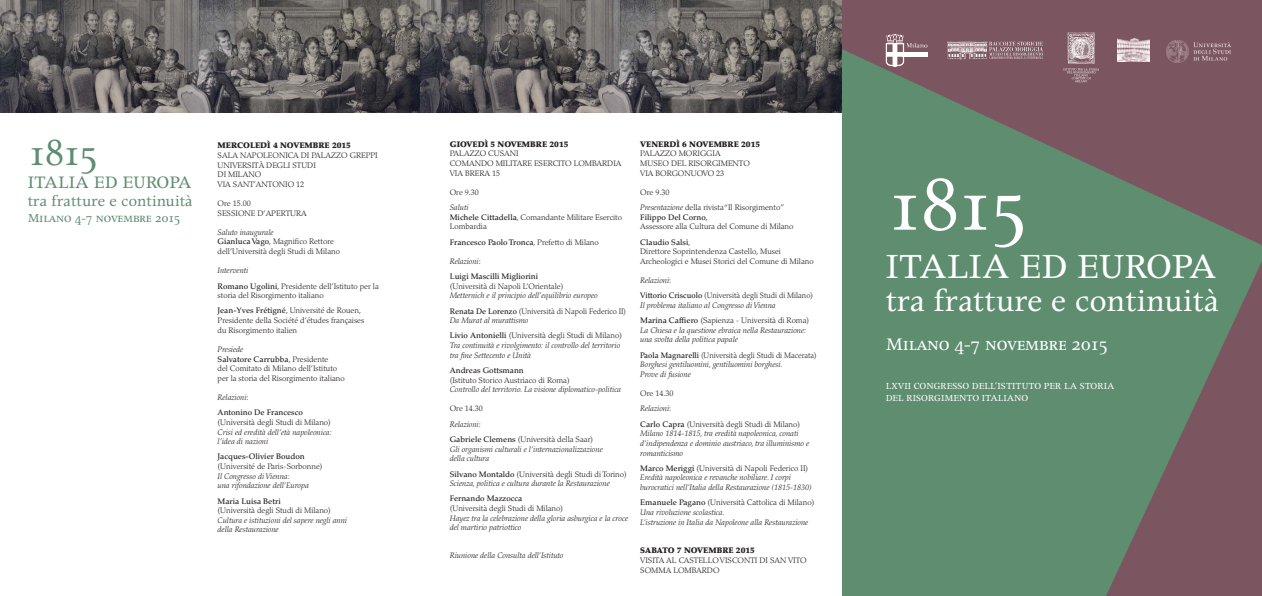
<style>
.page{position:relative;width:1262px;height:596px;background:#fff}
.page>*{position:absolute;margin:0;border:0;box-sizing:border-box;transform-origin:0 0}
.t1{font:80px "Apollo MT SC";color:#fff}
.t2{font:40px "Apollo MT SC";color:#fff}
.t3{font:39.6px "Apollo MT SC";color:#5e8d70}
.t4{font:35px "Apollo";color:#fff}
.t5{font:20px "Apollo MT SC";letter-spacing:-.02em;color:#fff}
.t6{font:19.8px "Apollo MT SC";color:#5e8d70}
.t7{font:17.3px "Apollo";color:#5e8d70}
.t8{font:13.7px "Apollo MT SC";letter-spacing:-.02em;color:#5e8d70}
.t9{font:10.5px/12.6px "Apollo MT SC";color:#fff}
.t10{font:300 8px/9.6px "Palatino";color:#231f20}
.t11{font:italic 300 8px/9.6px "Palatino";color:#231f20}
.t12{font:500 8px/15.3px "Palatino";color:#231f20}
.t13{font:900 8px "Palatino";color:#231f20}
.s1{font-style:italic}
.s2{font-weight:500}
.s3{font-weight:300;font-style:italic}
.s4{font-weight:300}
.s5{font-weight:500;font-style:normal}
.s6{font-style:normal}
</style>
<div class="page">
<div style="left:841px;top:0;width:420px;height:595px;background:#7b555f"></div>
<svg style="left:841px;top:49px;width:420px;height:546px;fill:#5e8d70"></svg>
<svg style="left:947px;top:42px;width:96px;height:17px"></svg>
<svg style="left:885px;top:34px;width:42px;height:33px"></svg>
<div style="left:1117px;top:39px;width:46px;height:23px;background:#7b555f"></div>
<img style="left:1117px;top:39px;width:32px;height:22px">
<div style="left:1166px;top:40px;width:68px;height:36px;background:#7b555f"></div>
<img style="left:1166px;top:40px;width:64px;height:23px">
<img style="left:1062px;top:32px;width:37px;height:51px">
<img style="left:0;top:0;width:841px;height:112px">
<h3 class="t3" style="left:28px;top:139px;width:72px">1815</h3>
<h3 class="t6" style="left:28px;top:175px;width:165px">ITALIA ED EUROPA</h3>
<h3 class="t7" style="left:28px;top:194px;width:166px">tra fratture e continuità</h3>
<h3 class="t8" style="left:28px;top:213px;width:154px">Milano 4-7 novembre 2015</h3>
<p class="t13" style="left:217px;top:142px;width:135px">MERCOLEDÌ 4 NOVEMBRE 2015</p>
<p class="t10" style="left:217px;top:151px;width:162px">SALA NAPOLEONICA DI PALAZZO GREPPI<br>UNIVERSITÀ DEGLI STUDI<br>DI MILANO<br>VIA SANT’ANTONIO 12</p>
<p class="t10" style="left:217px;top:199px;width:91px">Ore 15.00<br>SESSIONE D’APERTURA</p>
<p class="t10" style="left:217px;top:228px;width:124px"><span class="s1">Saluto inaugurale<br></span><span class="s2">Gianluca Vago</span>, Magnifico Rettore dell’Università degli Studi di Milano</p>
<p class="t10" style="left:217px;top:264px;width:163px;line-height:15.3px"><span class="s1">Interventi<br></span><span class="s2">Romano Ugolini</span>, Presidente dell’Istituto per la</p>
<p class="t10" style="left:217px;top:288px;width:145px;line-height:15.3px">storia del Risorgimento italiano<br><span class="s2">Jean-Yves Frétigné</span>, Université de Rouen,</p>
<p class="t10" style="left:217px;top:316px;width:148px">Presidente della Société d’études françaises du Risorgimento italien</p>
<p class="t10" style="left:217px;top:345px;width:129px"><span class="s1">Presiede<br></span><span class="s2">Salvatore Carrubba</span>, Presidente<br>del Comitato di Milano dell’Istituto per la storia del Risorgimento italiano</p>
<p class="t12" style="left:217px;top:390px;width:87px"><span class="s3">Relazioni</span><span class="s4">:<br></span>Antonino De Francesco</p>
<p class="t10" style="left:217px;top:418px;width:115px">(Università degli Studi di Milano)</p>
<p class="t11" style="left:217px;top:427px;width:116px">Crisi ed eredità dell’età napoleonica: l’idea di nazioni</p>
<p class="t12" style="left:217px;top:449px;width:89px">Jacques-Olivier Boudon</p>
<p class="t10" style="left:217px;top:462px;width:106px">(Université de Paris-Sorbonne)</p>
<p class="t11" style="left:217px;top:471px;width:93px">Il Congresso di Vienna:<br>una rifondazione dell’Europa</p>
<p class="t12" style="left:217px;top:493px;width:65px">Maria Luisa Betri</p>
<p class="t10" style="left:217px;top:506px;width:115px">(Università degli Studi di Milano)</p>
<p class="t11" style="left:217px;top:516px;width:131px">Cultura e istituzioni del sapere negli anni della Restaurazione</p>
<p class="t13" style="left:450px;top:141px;width:120px">GIOVEDÌ 5 NOVEMBRE 2015</p>
<p class="t10" style="left:450px;top:150px;width:173px">PALAZZO CUSANI<br>COMANDO MILITARE ESERCITO LOMBARDIA<br>VIA BRERA 15</p>
<p class="t10" style="left:450px;top:188px;width:31px">Ore 9.30</p>
<p class="t10" style="left:450px;top:203px;width:174px"><span class="s1">Saluti<br></span><span class="s2">Michele Cittadella</span>, Comandante Militare Esercito<br>Lombardia</p>
<p class="t12" style="left:450px;top:235px;width:150px">Francesco Paolo Tronca<span class="s4">, Prefetto di Milano</span></p>
<p class="t12" style="left:450px;top:254px;width:90px"><span class="s3">Relazioni</span><span class="s4">:<br></span>Luigi Mascilli Migliorini</p>
<p class="t10" style="left:450px;top:282px;width:115px">(Università di Napoli L’Orientale)</p>
<p class="t11" style="left:450px;top:288px;width:178px;line-height:15.3px">Metternich e il principio dell’equilibrio europeo<br><span class="s5">Renata De Lorenzo</span> <span class="s6">(Università di Napoli Federico II)</span></p>
<p class="t10" style="left:450px;top:313px;width:174px;line-height:15.3px"><span class="s1">Da Murat al murattismo<br></span><span class="s2">Livio Antonielli</span> (Università degli Studi di Milano)</p>
<p class="t11" style="left:450px;top:341px;width:172px">Tra continuità e rivolgimento: il controllo del territorio tra fine Settecento e Unità</p>
<p class="t12" style="left:450px;top:363px;width:75px">Andreas Gottsmann</p>
<p class="t10" style="left:450px;top:376px;width:121px">(Istituto Storico Austriaco di Roma)</p>
<p class="t11" style="left:450px;top:385px;width:173px">Controllo del territorio. La visione diplomatico-politica</p>
<p class="t10" style="left:450px;top:401px;width:145px;line-height:15.3px">Ore 14.30<br><span class="s1">Relazioni</span>:<br><span class="s2">Gabriele Clemens</span> (Università della Saar)</p>
<p class="t11" style="left:450px;top:444px;width:154px">Gli organismi culturali e l’internazionalizzazione della cultura</p>
<p class="t11" style="left:450px;top:469px;width:178px"><span class="s5">Silvano Montaldo</span> <span class="s6">(Università degli Studi di Torino)<br></span>Scienza, politica e cultura durante la Restaurazione</p>
<p class="t12" style="left:450px;top:491px;width:74px">Fernando Mazzocca</p>
<p class="t10" style="left:450px;top:504px;width:115px">(Università degli Studi di Milano)</p>
<p class="t11" style="left:450px;top:513px;width:180px">Hayez tra la celebrazione della gloria asburgica e la croce del martirio patriottico</p>
<p class="t11" style="left:450px;top:550px;width:115px">Riunione della Consulta dell’Istituto</p>
<p class="t13" style="left:640px;top:141px;width:121px">VENERDÌ 6 NOVEMBRE 2015</p>
<p class="t10" style="left:640px;top:150px;width:111px">PALAZZO MORIGGIA<br>MUSEO DEL RISORGIMENTO<br>VIA BORGONUOVO 23</p>
<p class="t10" style="left:640px;top:185px;width:145px;line-height:15.3px">Ore 9.30<br><span class="s1">Presentazione</span> della rivista “Il Risorgimento”</p>
<p class="t10" style="left:640px;top:213px;width:155px"><span class="s2">Filippo Del Corno</span>,<br>Assessore alla Cultura del Comune di Milano</p>
<p class="t10" style="left:640px;top:238px;width:175px"><span class="s2">Claudio Salsi</span>,<br>Direttore Soprintendenza Castello, Musei<br>Archeologici e Musei Storici del Comune di Milano</p>
<p class="t10" style="left:640px;top:273px;width:174px;line-height:15.3px"><span class="s1">Relazioni</span>:<br><span class="s2">Vittorio Criscuolo</span> (Università degli Studi di Milano)</p>
<p class="t11" style="left:640px;top:298px;width:170px;line-height:15.3px">Il problema italiano al Congresso di Vienna<br><span class="s5">Marina Caffiero</span> <span class="s6">(Sapienza - Università di Roma)</span></p>
<p class="t11" style="left:640px;top:326px;width:167px">La Chiesa e la questione ebraica nella Restaurazione: una svolta della politica papale</p>
<p class="t11" style="left:640px;top:351px;width:178px"><span class="s5">Paola Magnarelli</span> <span class="s6">(Università degli Studi di Macerata)<br></span>Borghesi gentiluomini, gentiluomini borghesi.<br>Prove di fusione</p>
<p class="t10" style="left:640px;top:386px;width:161px;line-height:15.3px">Ore 14.30<br><span class="s1">Relazioni</span>:<br><span class="s2">Carlo Capra</span> (Università degli Studi di Milano)</p>
<p class="t11" style="left:640px;top:429px;width:170px">Milano 1814-1815, tra eredità napoleonica, conati d’indipendenza e dominio austriaco, tra illuminismo e romanticismo</p>
<p class="t11" style="left:640px;top:464px;width:173px"><span class="s5">Marco Meriggi</span> <span class="s6">(Università di Napoli Federico II)<br></span>Eredità napoleonica e revanche nobiliare. I corpi burocratici nell’Italia della Restaurazione (1815-1830)</p>
<p class="t11" style="left:640px;top:498px;width:176px"><span class="s5">Emanuele Pagano</span> <span class="s6">(Università Cattolica di Milano)<br></span>Una rivoluzione scolastica.<br>L’istruzione in Italia da Napoleone alla Restaurazione</p>
<p class="t13" style="left:640px;top:547px;width:116px">SABATO 7 NOVEMBRE 2015</p>
<p class="t10" style="left:640px;top:556px;width:168px">VISITA AL CASTELLO VISCONTI DI SAN VITO<br>SOMMA LOMBARDO</p>
<h1 class="t1" style="left:885px;top:178px;width:144px">1815</h1>
<h2 class="t2" style="left:885px;top:252px;width:332px">ITALIA ED EUROPA</h2>
<h3 class="t4" style="left:885px;top:289px;width:335px">tra fratture e continuità</h3>
<h3 class="t5" style="left:885px;top:337px;width:224px">Milano 4-7 novembre 2015</h3>
<h3 class="t9" style="left:885px;top:380px;width:230px">LXVII CONGRESSO DELL’ISTITUTO PER LA STORIA<br>DEL RISORGIMENTO ITALIANO</h3>
</div>
